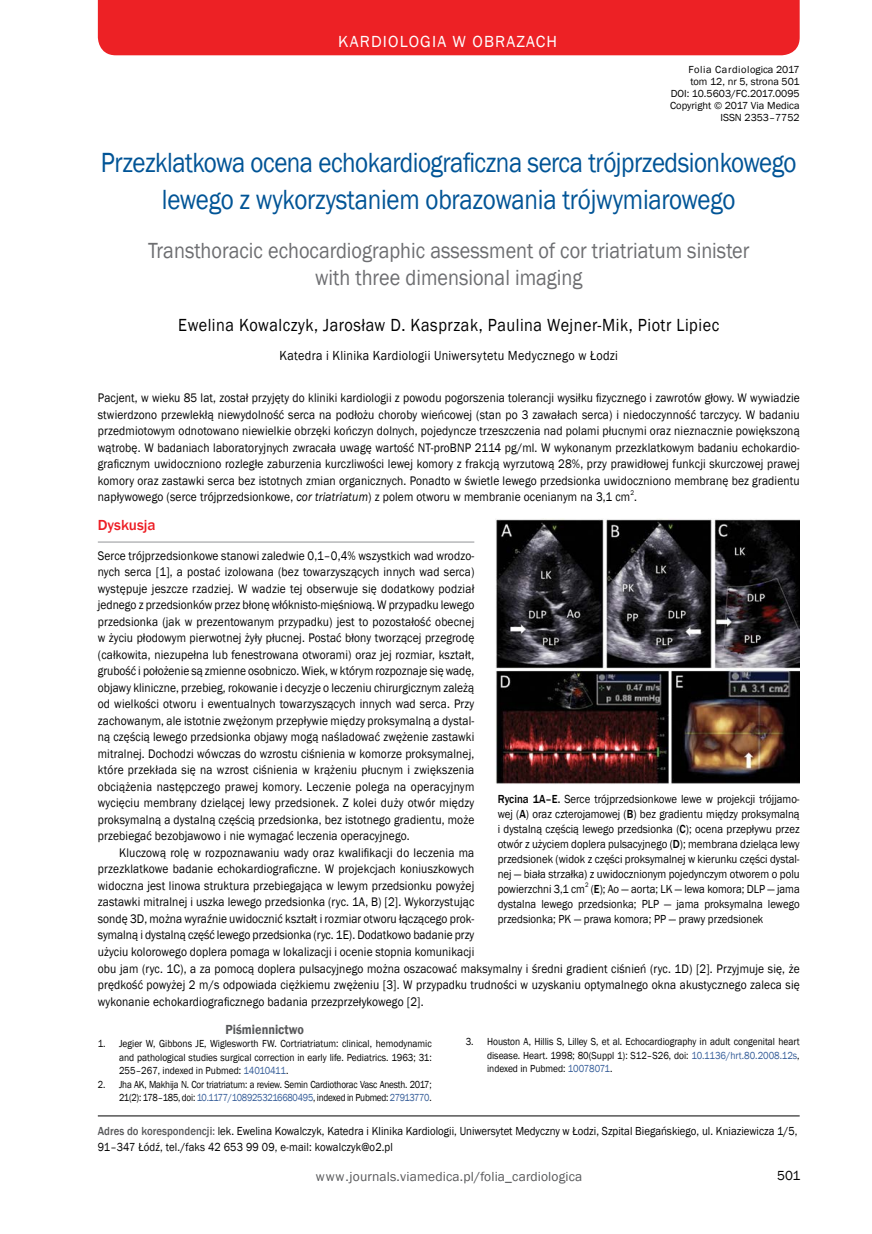
<style>
.page{position:relative;width:872px;height:1234px;background:#fff}
.page>*{position:absolute;margin:0;border:0;box-sizing:border-box;transform-origin:0 0}
.t1{font:28.5px/36.6px "Franklin Gothic";letter-spacing:-.02em;color:#005496;text-align:center;scale:.88 1}
.t2{font:22.5px/27.5px "Franklin Gothic";color:#6d6e71;text-align:center;scale:.9 1}
.t3{font:18px "Franklin Gothic";letter-spacing:.03em;color:#000;scale:.9 1}
.t4{font:16.5px "Franklin Gothic";letter-spacing:.07em;color:#fff}
.t5{font:500 15px "Franklin Gothic";color:#ed1d24}
.t6{font:13.5px "Franklin Gothic";letter-spacing:.025em;color:#000;scale:.9 1}
.t7{font:13.5px "Franklin Gothic";letter-spacing:.01em;color:#58595b}
.t8{font:600 13.5px "Franklin Gothic";color:#58595b;scale:.9 1}
.t9{font:13.5px "Franklin Gothic";letter-spacing:.025em;color:#000}
.t10{font:12.75px/16.5px "Franklin Gothic";letter-spacing:.01em;color:#000;text-align:justify;scale:.9 1}
.t11{font:12px/15px "Franklin Gothic";color:#000;text-align:justify;scale:.9 1}
.t12{font:10.5px/13.5px "Franklin Gothic";letter-spacing:-.015em;color:#000;text-align:justify;scale:.9 1}
.t13{font:10.5px/13.5px "Franklin Gothic";letter-spacing:-.015em;color:#000;text-align:right;scale:.87 1}
.t14{font:10.5px/12px "Franklin Gothic";letter-spacing:-.015em;color:#000;text-align:right}
.t15{font:6.6px "Franklin Gothic";color:#000;scale:.9 1}
.s1{font-style:italic}
.s2{font-weight:500}
.s3{color:#345c98}
.s4{font-weight:500;color:#58595b}
</style>
<div class="page">
<div style="left:98px;top:0;width:701px;height:55px;background:#ed2125"></div>
<hr style="left:98px;top:1115px;width:701px;height:1px;background:#000">
<hr style="left:98px;top:541px;width:376px;height:1px;background:#939598">
<img style="left:496px;top:519px;width:303px;height:265px">
<p class="t4" style="left:338px;top:31px;width:220px">KARDIOLOGIA W OBRAZACH</p>
<p class="t14" style="left:670px;top:64px;width:131px">Folia Cardiologica 2017 tom 12, nr 5, strona 501<br>DOI: 10.5603/FC.2017.0095<br>Copyright © 2017 Via Medica<br>ISSN 2353–7752</p>
<h1 class="t1" style="left:101px;top:145px;width:792px">Przezklatkowa ocena echokardiograficzna serca trójprzedsionkowego lewego z wykorzystaniem obrazowania trójwymiarowego</h1>
<h2 class="t2" style="left:148px;top:237px;width:669px">Transthoracic echocardiographic assessment of cor triatriatum sinister with three dimensional imaging</h2>
<h3 class="t3" style="left:178px;top:313px;width:602px">Ewelina Kowalczyk, Jarosław D. Kasprzak, Paulina Wejner-Mik, Piotr Lipiec</h3>
<p class="t6" style="left:279px;top:347px;width:378px">Katedra i Klinika Kardiologii Uniwersytetu Medycznego w Łodzi</p>
<p class="t10" style="left:98px;top:390px;width:781px">Pacjent, w wieku 85 lat, został przyjęty do kliniki kardiologii z powodu pogorszenia tolerancji wysiłku fizycznego i zawrotów głowy. W wywiadzie stwierdzono przewlekłą niewydolność serca na podłożu choroby wieńcowej (stan po 3 zawałach serca) i niedoczynność tarczycy. W badaniu przedmiotowym odnotowano niewielkie obrzęki kończyn dolnych, pojedyncze trzeszczenia nad polami płucnymi oraz nieznacznie powiększoną wątrobę. W badaniach laboratoryjnych zwracała uwagę wartość NT-proBNP 2114 pg/ml. W wykonanym przezklatkowym badaniu echokardio&shy;graficznym uwidoczniono rozległe zaburzenia kurczliwości lewej komory z frakcją wyrzutową 28%, przy prawidłowej funkcji skurczowej prawej komory oraz zastawki serca bez istotnych zmian organicznych. Ponadto w świetle lewego przedsionka uwidoczniono membranę bez gradientu napływowego (serce trójprzedsionkowe, <span class="s1">cor triatriatum</span>) z polem otworu w membranie ocenianym na 3,1 cm<sup>2</sup>.</p>
<p class="t5" style="left:98px;top:516px;width:59px">Dyskusja</p>
<p class="t10" style="left:98px;top:547px;width:420px">Serce trójprzedsionkowe stanowi zaledwie 0,1–0,4% wszystkich wad wrodzo&shy;nych serca [1], a postać izolowana (bez towarzyszących innych wad serca) występuje jeszcze rzadziej. W wadzie tej obserwuje się dodatkowy podział jednego z przedsionków przez błonę włóknisto-mięśniową. W przypadku lewego przedsionka (jak w prezentowanym przypadku) jest to pozostałość obecnej w życiu płodowym pierwotnej żyły płucnej. Postać błony tworzącej przegrodę (całkowita, niezupełna lub fenestrowana otworami) oraz jej rozmiar, kształt, grubość i położenie są zmienne osobniczo. Wiek, w którym rozpoznaje się wadę, objawy kliniczne, przebieg, rokowanie i decyzje o leczeniu chirurgicznym zależą od wielkości otworu i ewentualnych towarzyszących innych wad serca. Przy zachowanym, ale istotnie zwężonym przepływie między proksymalną a dystal&shy;ną częścią lewego przedsionka objawy mogą naśladować zwężenie zastawki mitralnej. Dochodzi wówczas do wzrostu ciśnienia w komorze proksymalnej, które przekłada się na wzrost ciśnienia w krążeniu płucnym i zwiększenia obciążenia następczego prawej komory. Leczenie polega na operacyjnym wycięciu membrany dzielącej lewy przedsionek. Z kolei duży otwór między proksymalną a dystalną częścią przedsionka, bez istotnego gradientu, może przebiegać bezobjawowo i nie wymagać leczenia operacyjnego.</p>
<p class="t10" style="left:98px;top:844px;width:781px;text-align:left;text-indent:21px">Kluczową rolę w rozpoznawaniu wady oraz kwalifikacji do leczenia ma<br>przezklatkowe badanie echokardiograficzne. W projekcjach koniuszkowych<br>widoczna jest linowa struktura przebiegająca w lewym przedsionku powyżej<br>zastawki mitralnej i uszka lewego przedsionka (ryc. 1A, B) [2]. Wykorzystując<br>sondę 3D, można wyraźnie uwidocznić kształt i rozmiar otworu łączącego prok-<br>symalną i dystalną część lewego przedsionka (ryc. 1E). Dodatkowo badanie przy<br>użyciu kolorowego doplera pomaga w lokalizacji i ocenie stopnia komunikacji<br>obu jam (ryc. 1C), a za pomocą doplera pulsacyjnego można oszacować maksymalny i średni gradient ciśnień (ryc. 1D) [2]. Przyjmuje się, że prędkość powyżej 2 m/s odpowiada ciężkiemu zwężeniu [3]. W przypadku trudności w uzyskaniu optymalnego okna akustycznego zaleca się wykonanie echokardiograficznego badania przezprzełykowego [2].</p>
<p class="t11" style="left:497px;top:791px;width:337px"><span class="s2">Rycina 1A–E.</span> Serce trójprzedsionkowe lewe w projekcji trójjamo&shy;wej (<span class="s2">A</span>) oraz czterojamowej (<span class="s2">B</span>) bez gradientu między proksymalną i dystalną częścią lewego przedsionka (<span class="s2">C</span>); ocena przepływu przez otwór z użyciem doplera pulsacyjnego (<span class="s2">D</span>); membrana dzieląca lewy przedsionek (widok z części proksymalnej w kierunku części dystal&shy;nej — biała strzałka) z uwidocznionym pojedynczym otworem o polu powierzchni 3,1 cm</p>
<p class="t15" style="left:585px;top:880px;width:5px">2</p>
<p class="t11" style="left:497px;top:881px;width:337px;text-indent:93px">(<span class="s2">E</span>); Ao — aorta; LK — lewa komora; DLP — jama dystalna lewego przedsionka; PLP — jama proksymalna lewego przedsionka; PK — prawa komora; PP — prawy przedsionek</p>
<p class="t8" style="left:226px;top:1020px;width:88px">Piśmiennictwo</p>
<p class="t12" style="left:119px;top:1036px;width:349px;text-indent:-21px">1. Jegier W, Gibbons JE, Wiglesworth FW. Cortriatriatum: clinical, hemodynamic and pathological studies surgical correction in early life. Pediatrics. 1963; 31:<br>255–267, indexed in Pubmed: <span class="s3">14010411</span>.</p>
<p class="t13" style="left:98px;top:1077px;width:385px">2. Jha AK, Makhija N. Cor triatriatum: a review. Semin Cardiothorac Vasc Anesth. 2017;<br>21(2): 178–185, doi: <span class="s3">10.1177/1089253216680495</span>, indexed in Pubmed: <span class="s3">27913770</span>.</p>
<p class="t12" style="left:487px;top:1034px;width:349px;text-indent:-21px">3. Houston A, Hillis S, Lilley S, et al. Echocardiography in adult congenital heart disease. Heart. 1998; 80(Suppl 1): S12–S26, doi: <span class="s3">10.1136/hrt.80.2008.12s</span>, indexed in Pubmed: <span class="s3">10078071</span>.</p>
<p class="t11" style="left:98px;top:1122px;width:779px;line-height:16.5px"><span class="s4">Adres do korespondencji:</span> lek. Ewelina Kowalczyk, Katedra i Klinika Kardiologii, Uniwersytet Medyczny w Łodzi, Szpital Biegańskiego, ul. Kniaziewicza 1/5,<br>91–347 Łódź, tel./faks 42 653 99 09, e-mail: kowalczyk@o2.pl</p>
<p class="t7" style="left:316px;top:1167px;width:268px">www.journals.viamedica.pl/folia_cardiologica</p>
<p class="t9" style="left:777px;top:1166px;width:25px">501</p>
</div>
